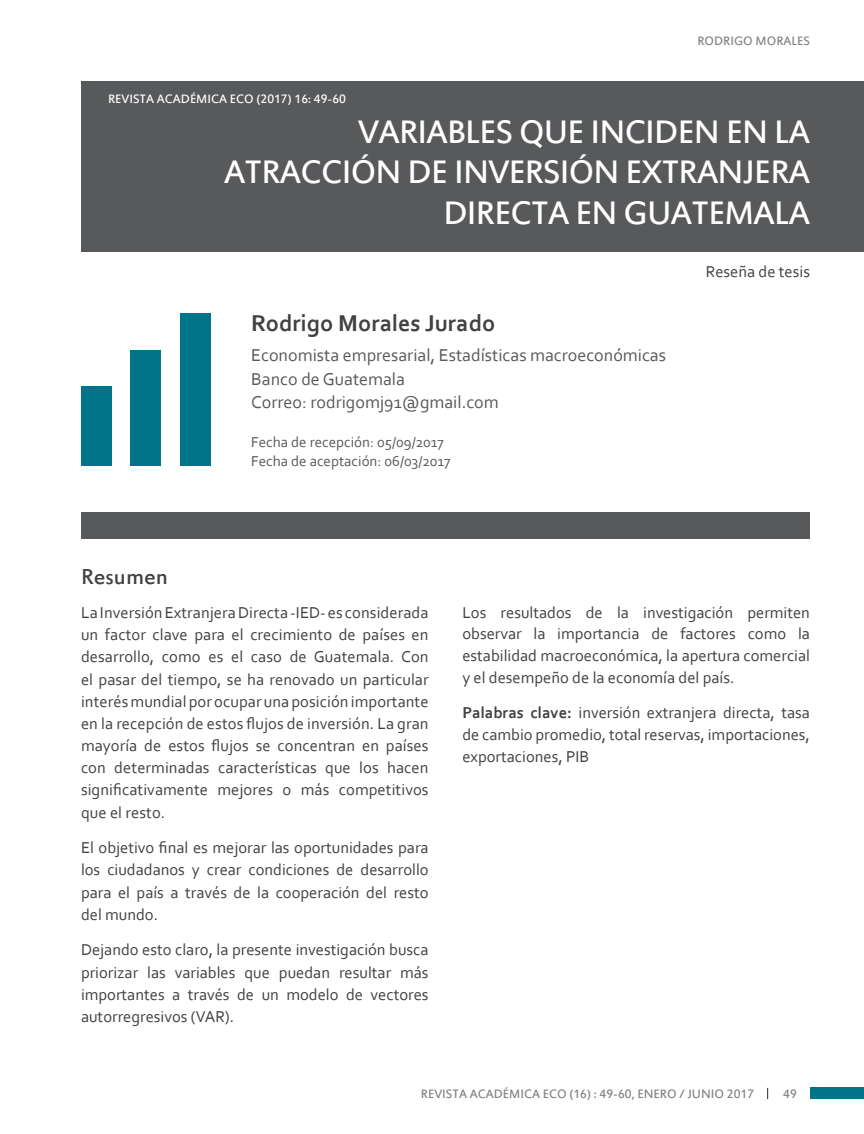
<style>
.page{position:relative;width:864px;height:1134px;background:#fff}
.page>*{position:absolute;margin:0;border:0;box-sizing:border-box;transform-origin:0 0}
.t1{font:36px/40.8px "Estrangelo Edessa";letter-spacing:-.02em;color:#fff;text-align:right}
.t2{font:700 24px "Corbel";color:#414042}
.t3{font:24px "Estrangelo Edessa";color:#414042}
.t4{font:18px/23.2px "Corbel";color:#58595b}
.t5{font:16.5px/22.2px "Corbel";color:#414042;text-align:justify}
.t6{font:15px/18.8px "Corbel";color:#58595b}
.t7{font:13.5px "Estrangelo Edessa";color:#808285}
.t8{font:13.5px "Estrangelo Edessa";color:#fff}
.s1{font-weight:700}
</style>
<div class="page">
<div style="left:810px;top:1088px;width:54px;height:11px;background:#007589"></div>
<div style="left:81px;top:81px;width:783px;height:170px;background:#58595b"></div>
<div style="left:81px;top:512px;width:729px;height:27px;background:#58595b"></div>
<div style="left:81px;top:386px;width:30px;height:80px;background:#007589"></div>
<div style="left:180px;top:313px;width:31px;height:153px;background:#007589"></div>
<div style="left:131px;top:350px;width:30px;height:116px;background:#007589"></div>
<p class="t8" style="left:108px;top:92px;width:240px">REVISTA ACADÉMICA ECO (2017) 16: 49-60</p>
<p class="t7" style="left:697px;top:34px;width:114px">RODRIGO MORALES</p>
<h1 class="t1" style="left:224px;top:113px;width:588px">VARIABLES QUE INCIDEN EN LA<br>ATRACCIÓN DE INVERSIÓN EXTRANJERA<br>DIRECTA EN GUATEMALA</h1>
<h2 class="t2" style="left:251px;top:308px;width:246px">Rodrigo Morales Jurado</h2>
<p class="t4" style="left:251px;top:343px;width:416px">Economista empresarial, Estadísticas macroeconómicas<br>Banco de Guatemala<br>Correo: rodrigomj91@gmail.com</p>
<p class="t6" style="left:251px;top:432px;width:201px">Fecha de recepción: 05/09/2017<br>Fecha de aceptación: 06/03/2017</p>
<p class="t5" style="left:706px;top:260px;width:106px">Reseña de tesis</p>
<h2 class="t3" style="left:81px;top:565px;width:89px">Resumen</h2>
<p class="t5" style="left:81px;top:601px;width:349px">La Inversión Extranjera Directa -IED- es considerada un factor clave para el crecimiento de países en desarrollo, como es el caso de Guatemala. Con el pasar del tiempo, se ha renovado un particular interés mundial por ocupar una posición importante en la recepción de estos flujos de inversión. La gran mayoría de estos flujos se concentran en países con determinadas características que los hacen significativamente mejores o más competitivos que el resto.</p>
<p class="t5" style="left:81px;top:836px;width:349px">El objetivo final es mejorar las oportunidades para los ciudadanos y crear condiciones de desarrollo para el país a través de la cooperación del resto del mundo.</p>
<p class="t5" style="left:81px;top:938px;width:349px">Dejando esto claro, la presente investigación busca priorizar las variables que puedan resultar más importantes a través de un modelo de vectores autorregresivos (VAR).</p>
<p class="t5" style="left:462px;top:601px;width:349px;line-height:21.8px">Los resultados de la investigación permiten observar la importancia de factores como la estabilidad macroeconómica, la apertura comercial y el desempeño de la economía del país.</p>
<p class="t5" style="left:462px;top:701px;width:349px;line-height:21.8px"><span class="s1">Palabras clave:</span> inversión extranjera directa, tasa de cambio promedio, total reservas, importaciones, exportaciones, PIB</p>
<p class="t7" style="left:421px;top:1087px;width:335px">REVISTA ACADÉMICA ECO (16) : 49-60, ENERO / JUNIO 2017</p>
<p class="t7" style="left:783px;top:1087px;width:15px">49</p>
</div>
